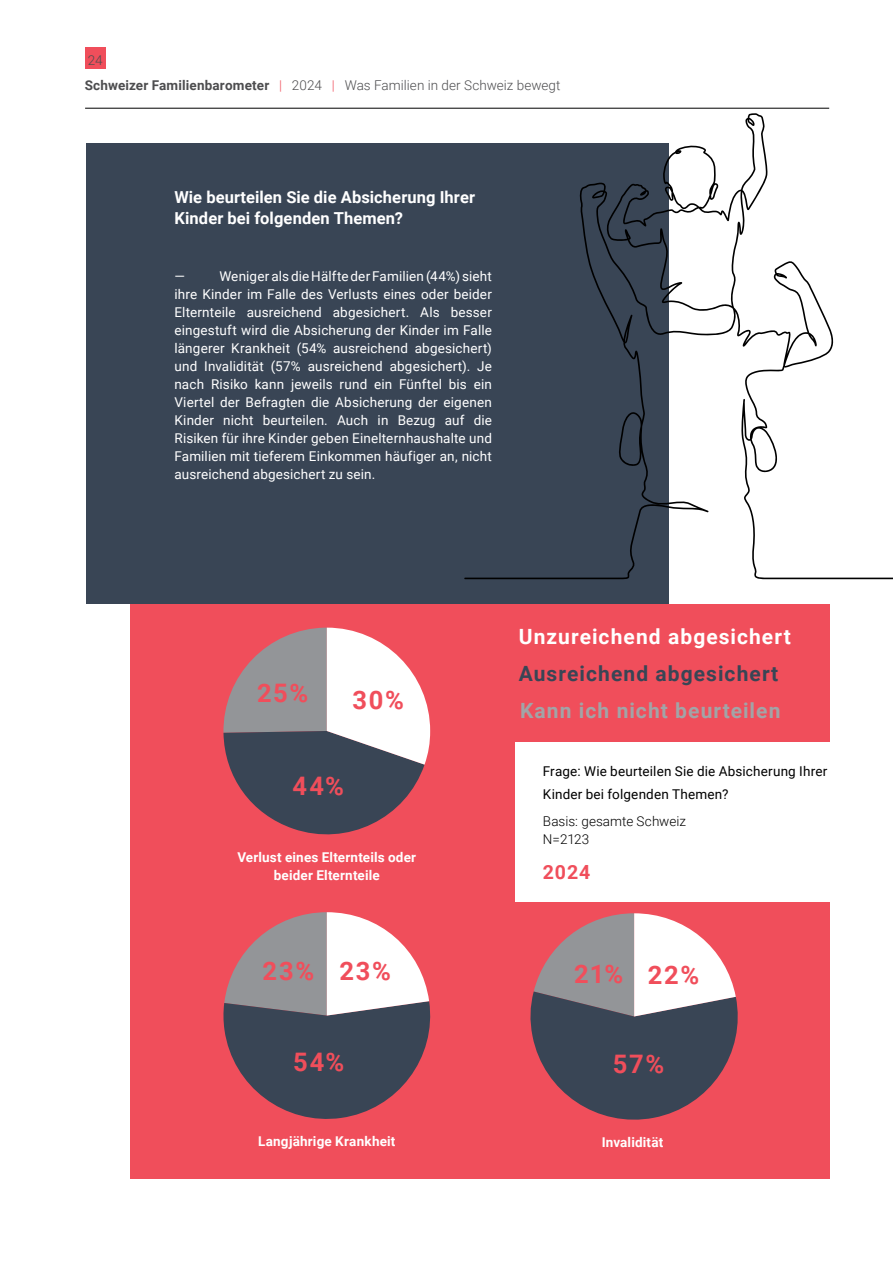
<style>
.page{position:relative;width:893px;height:1263px;background:#fff}
.page>*{position:absolute;margin:0;border:0;box-sizing:border-box;transform-origin:0 0}
.t1{font:700 25.5px "Roboto";letter-spacing:.075em;color:#f04e5b}
.t2{font:700 21px "Roboto";letter-spacing:.05em;color:#fff}
.t3{font:700 21px "Roboto";letter-spacing:.05em;color:#394555}
.t4{font:700 21px "Roboto";letter-spacing:.05em;color:#a2a4a7}
.t5{font:700 19.5px "Roboto";color:#f04e5b}
.t6{font:700 16.5px/21px "Roboto";letter-spacing:.005em;color:#fff}
.t7{font:13.5px/18px "Roboto";letter-spacing:.01em;color:#fff;text-align:justify}
.t8{font:700 13.5px/18px "Roboto";letter-spacing:.015em;color:#fff;text-align:center}
.t9{font:13.5px/22.5px "Roboto";letter-spacing:.015em;color:#000}
.t10{font:300 13.5px/24.8px "Roboto";letter-spacing:.005em;color:#4d4d4f}
.t11{font:300 13.5px/18px "Roboto";color:#000}
.s1{font-weight:700}
.s2{color:#f04e5b}
</style>
<div class="page">
<div style="left:85px;top:48px;width:20px;height:21px;background:#f04e5b"></div>
<hr style="left:85px;top:108px;width:744px;height:1px;background:#000">
<div style="left:130px;top:604px;width:699px;height:137px;background:#f04e5b"></div>
<div style="left:130px;top:604px;width:384px;height:306px;background:#f04e5b"></div>
<div style="left:130px;top:902px;width:699px;height:277px;background:#f04e5b"></div>
<div style="left:86px;top:143px;width:582px;height:461px;background:#394555"></div>
<svg style="left:223px;top:628px;width:207px;height:207px"></svg>
<svg style="left:223px;top:912px;width:208px;height:207px"></svg>
<svg style="left:530px;top:913px;width:208px;height:207px"></svg>
<svg style="left:464px;top:113px;width:429px;height:466px"></svg>
<p class="t10" style="left:85px;top:48px;width:477px">24<br><span class="s1">Schweizer Familienbarometer</span> <span class="s2">|</span> 2024 <span class="s2">|</span> Was Familien in der Schweiz bewegt</p>
<p class="t6" style="left:174px;top:186px;width:302px">Wie beurteilen Sie die Absicherung Ihrer<br>Kinder bei folgenden Themen?</p>
<p class="t7" style="left:174px;top:266px;width:319px;text-indent:45px">Weniger als die Hälfte der Familien (44%) sieht ihre Kinder im Falle des Verlusts eines oder beider Elternteile ausreichend abgesichert. Als besser eingestuft wird die Absicherung der Kinder im Falle längerer Krankheit (54% ausreichend abgesichert) und Invalidität (57% ausreichend abgesichert). Je nach Risiko kann jeweils rund ein Fünftel bis ein Viertel der Befragten die Absicherung der eigenen Kinder nicht beurteilen. Auch in Bezug auf die Risiken für ihre Kinder geben Einelternhaushalte und Familien mit tieferem Einkommen häufiger an, nicht ausreichend abgesichert zu sein.</p>
<p class="t7" style="left:174px;top:266px;width:12px">—</p>
<h1 class="t1" style="left:257px;top:675px;width:53px">25%</h1>
<h1 class="t1" style="left:352px;top:682px;width:53px">30%</h1>
<h1 class="t1" style="left:293px;top:768px;width:53px">44%</h1>
<p class="t8" style="left:237px;top:848px;width:180px">Verlust eines Elternteils oder beider Elternteile</p>
<h1 class="t1" style="left:263px;top:953px;width:130px">23% 23%</h1>
<h1 class="t1" style="left:293px;top:1044px;width:53px">54%</h1>
<h2 class="t2" style="left:519px;top:622px;width:273px">Unzureichend abgesichert</h2>
<h2 class="t3" style="left:519px;top:659px;width:261px">Ausreichend abgesichert</h2>
<h2 class="t4" style="left:520px;top:696px;width:262px">Kann ich nicht beurteilen</h2>
<p class="t9" style="left:543px;top:760px;width:286px">Frage: Wie beurteilen Sie die Absicherung Ihrer<br>Kinder bei folgenden Themen?</p>
<p class="t11" style="left:543px;top:812px;width:145px">Basis: gesamte Schweiz<br>N=2123</p>
<h3 class="t5" style="left:543px;top:858px;width:49px">2024</h3>
<h1 class="t1" style="left:574px;top:956px;width:127px">21% 22%</h1>
<h1 class="t1" style="left:613px;top:1046px;width:53px">57%</h1>
<p class="t8" style="left:258px;top:1132px;width:139px">Langjährige Krankheit</p>
<p class="t8" style="left:602px;top:1133px;width:63px">Invalidität</p>
</div>
